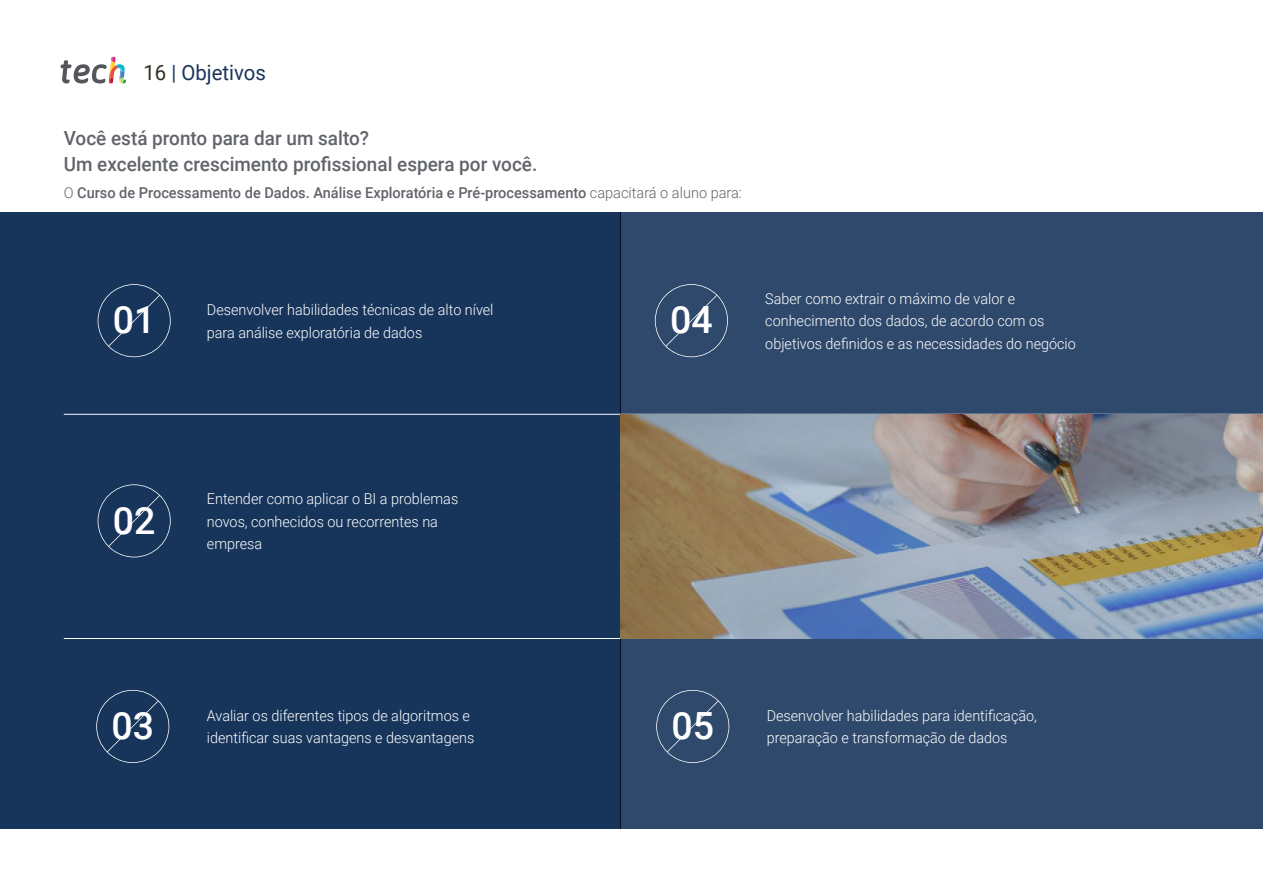
<style>
.page{position:relative;width:1263px;height:893px;background:#fff}
.page>*{position:absolute;margin:0;border:0;box-sizing:border-box;transform-origin:0 0}
.t1{font:500 37.5px "Roboto";color:#fff}
.t2{font:21px "Roboto";color:#1a355c}
.t3{font:500 19.5px/25.5px "Roboto";color:#61646a}
.t4{font:300 15px/22.5px "Roboto";color:#fff;scale:.96 1}
.t5{font:500 15px "Roboto";color:#61646a}
.s1{color:#312e20}
.s2{font-weight:300}
</style>
<div class="page">
<svg style="left:61px;top:57px;width:65px;height:27px"></svg>
<div style="left:0;top:213px;width:621px;height:616px;background:#17355b"></div>
<div style="left:621px;top:213px;width:642px;height:616px;background:#2e496b"></div>
<svg style="left:98px;top:284px;width:73px;height:73px"></svg>
<svg style="left:98px;top:484px;width:73px;height:73px"></svg>
<svg style="left:656px;top:690px;width:73px;height:73px"></svg>
<svg style="left:655px;top:284px;width:73px;height:73px"></svg>
<svg style="left:96px;top:690px;width:73px;height:73px"></svg>
<hr style="left:64px;top:414px;width:1199px;height:1px;background:#fff">
<hr style="left:64px;top:638px;width:1199px;height:1px;background:#fff">
<img style="left:621px;top:414px;width:642px;height:225px">
<h2 class="t2" style="left:144px;top:57px;width:124px"><span class="s1">16</span> | Objetivos</h2>
<h3 class="t3" style="left:64px;top:125px;width:475px">Você está pronto para dar um salto?<br>Um excelente crescimento profissional espera por você.</h3>
<p class="t5" style="left:64px;top:182px;width:680px"><span class="s2">O</span> Curso de Processamento de Dados. Análise Exploratória e Pré-processamento <span class="s2">capacitará o aluno para:</span></p>
<h1 class="t1" style="left:113px;top:294px;width:44px">01</h1>
<p class="t4" style="left:207px;top:298px;width:300px">Desenvolver habilidades técnicas de alto nível para análise exploratória de dados</p>
<h1 class="t1" style="left:670px;top:294px;width:44px">04</h1>
<p class="t4" style="left:765px;top:287px;width:325px">Saber como extrair o máximo de valor e conhecimento dos dados, de acordo com os objetivos definidos e as necessidades do negócio</p>
<h1 class="t1" style="left:113px;top:494px;width:44px">02</h1>
<p class="t4" style="left:207px;top:487px;width:263px">Entender como aplicar o BI a problemas novos, conhecidos ou recorrentes na empresa</p>
<h1 class="t1" style="left:111px;top:699px;width:44px">03</h1>
<p class="t4" style="left:207px;top:704px;width:280px">Avaliar os diferentes tipos de algoritmos e identificar suas vantagens e desvantagens</p>
<h1 class="t1" style="left:671px;top:699px;width:44px">05</h1>
<p class="t4" style="left:767px;top:704px;width:283px">Desenvolver habilidades para identificação, preparação e transformação de dados</p>
</div>
